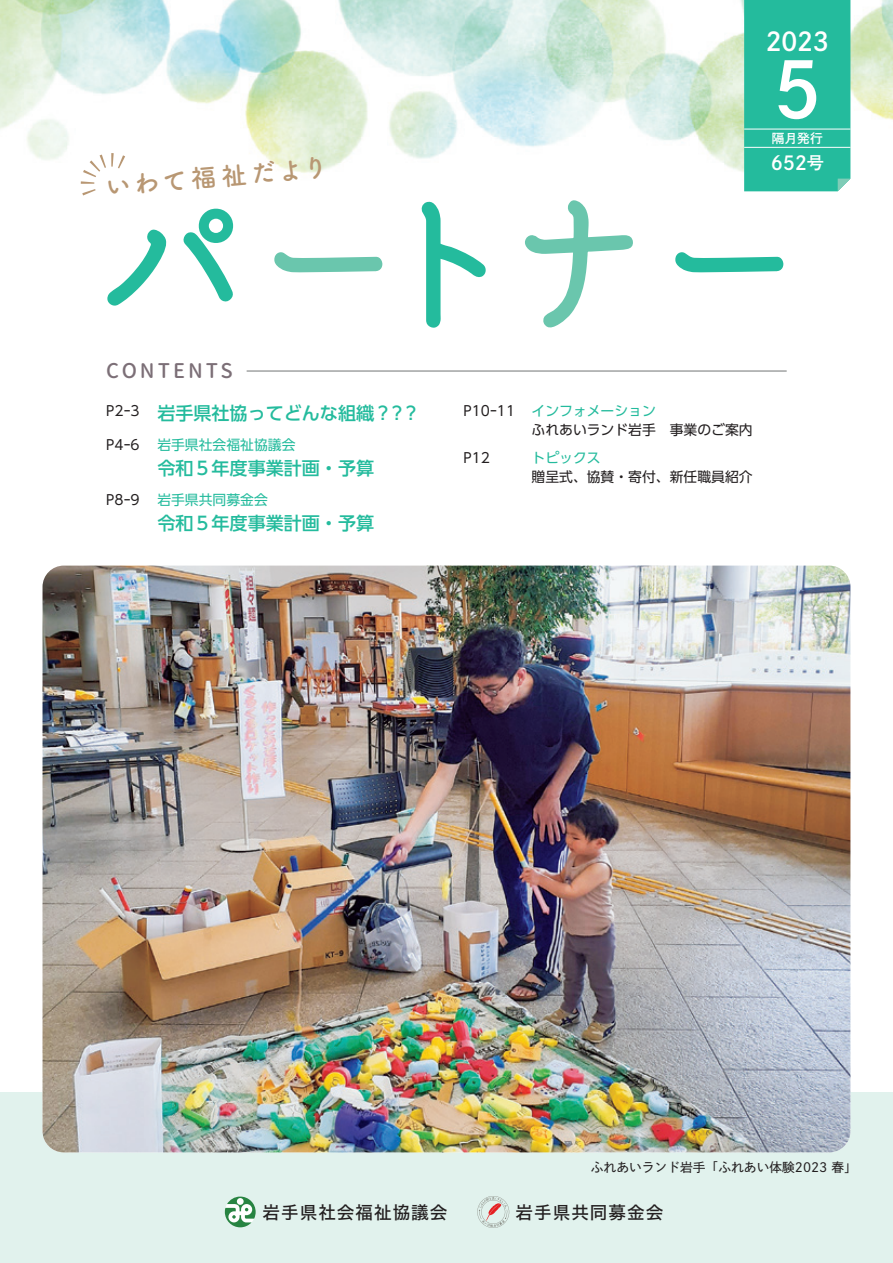
<style>
.page{position:relative;width:893px;height:1263px;background:#fff}
.page>*{position:absolute;margin:0;border:0;box-sizing:border-box;transform-origin:0 0}
.t1{font:500 144.6px "irohamaru";letter-spacing:.02em;color:#24bb9d}
.t2{font:76.5px "P Shuei Go Kin Std N B";color:#fff}
.t3{font:700 25.5px "Tsuku A Rd Gothic";color:#b89773}
.t4{font:25.5px "P Shuei Go Kin Std N B";color:#fff}
.t5{font:500 20.25px "irohamaru";letter-spacing:.15em;color:#7c6f77}
.t6{font:19.2px "P Shuei Go Kin Std N B";color:#fff}
.t7{font:500 18px "UD Shin Go Pr 6 N";color:#24bb9d}
.t8{font:17.55px "Hiragino Sans W5";letter-spacing:.06em;color:#231f20}
.t9{font:13.8px/19.2px "UD Shin Go Pr 6 N";color:#231f20}
.t10{font:13.8px "UD Shin Go Pr 6 N";color:#24bb9d}
.t11{font:12.75px "P Shuei Go Kin Std N M";color:#231f20}
.t12{font:12.75px "P Shuei Go Kin Std N B";color:#fff}
.s1{font-size:17.25px}
.s2{color:#6ac6ad}
.s3{color:#24bb9d}
</style>
<div class="page">
<img style="left:0;top:0;width:893px;height:196px">
<div style="left:0;top:1093px;width:893px;height:170px;background:#e1f2ed"></div>
<img style="left:43px;top:566px;width:807px;height:586px">
<div style="left:744px;top:0;width:106px;height:191px;background:#24bb9d"></div>
<hr style="left:744px;top:129px;width:106px;height:1px;background:#fff">
<hr style="left:744px;top:147px;width:106px;height:1px;background:#fff">
<hr style="left:247px;top:370px;width:540px;height:2px;background:#7a7c7c">
<svg style="left:81px;top:153px;width:44px;height:42px"></svg>
<svg style="left:477px;top:1196px;width:32px;height:32px"></svg>
<svg style="left:225px;top:1196px;width:31px;height:31px"></svg>
<h3 class="t4" style="left:766px;top:24px;width:65px">2023</h3>
<h2 class="t2" style="left:772px;top:36px;width:51px">5</h2>
<h3 class="t6" style="left:771px;top:149px;width:55px">652<span class="s1">号</span></h3>
<h1 class="t1" style="left:99px;top:161px;width:696px">パ<span class="s2">ー</span>ト<span class="s2">ナ</span>ー</h1>
<h3 class="t5" style="left:106px;top:356px;width:128px">CONTENTS</h3>
<p class="t12" style="left:772px;top:129px;width:53px">隔月発行</p>
<h3 class="t3" style="left:104px;top:166px;width:225px;rotate:-5deg">いわて福祉だより</h3>
<h3 class="t7" style="left:106px;top:398px;width:316px"><sup>P2ｰ3</sup> 岩手県社協ってどんな組織？?？</h3>
<p class="t9" style="left:106px;top:435px;width:35px">P4ｰ6</p>
<p class="t10" style="left:157px;top:434px;width:140px">岩手県社会福祉協議会</p>
<h3 class="t7" style="left:157px;top:454px;width:218px">令和５年度事業計画・予算</h3>
<p class="t9" style="left:106px;top:490px;width:35px">P8ｰ9</p>
<p class="t10" style="left:157px;top:489px;width:112px">岩手県共同募金会</p>
<h3 class="t7" style="left:157px;top:509px;width:218px">令和５年度事業計画・予算</h3>
<p class="t9" style="left:531px;top:401px;width:223px;text-indent:-68px">P10ｰ11 <span class="s3">インフォメーション<br></span>ふれあいランド岩手　事業のご案内</p>
<p class="t9" style="left:463px;top:448px;width:28px">P12</p>
<p class="t10" style="left:531px;top:446px;width:71px">トピックス</p>
<p class="t9" style="left:531px;top:467px;width:223px">贈呈式、協賛・寄付、新任職員紹介</p>
<p class="t11" style="left:591px;top:1159px;width:267px">ふれあいランド岩手「ふれあい体験2023 春」</p>
<p class="t8" style="left:263px;top:1196px;width:186px">岩手県社会福祉協議会</p>
<p class="t8" style="left:516px;top:1196px;width:149px">岩手県共同募金会</p>
</div>
